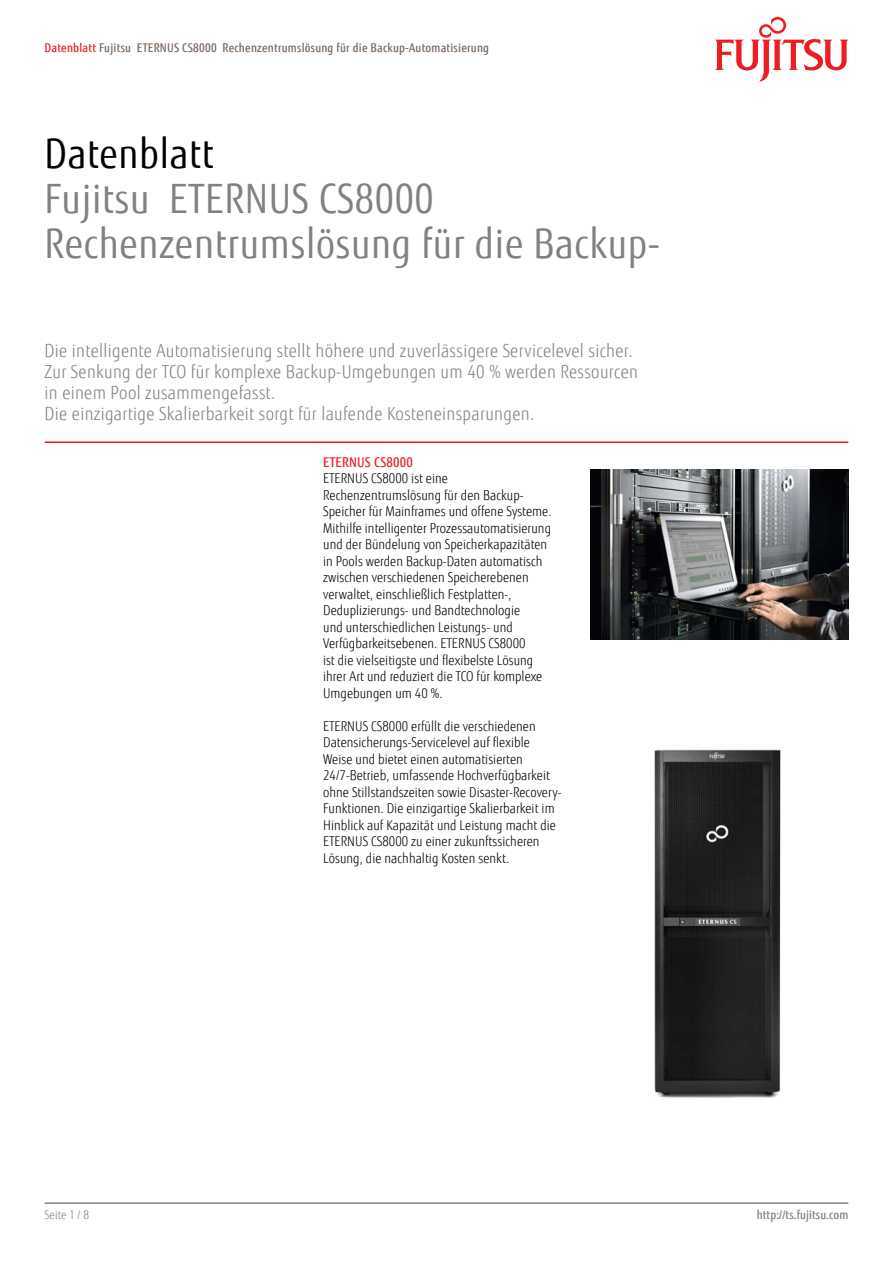
<style>
.page{position:relative;width:893px;height:1263px;background:#fff}
.page>*{position:absolute;margin:0;border:0;box-sizing:border-box;transform-origin:0 0}
.t1{font:40.5px/45px "Fujitsu Sans";letter-spacing:.02em;color:#818280;scale:.9 1}
.t2{font:40.5px "Fujitsu Sans";letter-spacing:.02em;color:#000;scale:.9 1}
.t3{font:300 18px/21px "Fujitsu Sans";letter-spacing:.02em;color:#818280;scale:.9 1}
.t4{font:300 13.5px/16.5px "Fujitsu Sans";letter-spacing:.005em;color:#000;scale:.9 1}
.t5{font:500 13.5px "Fujitsu Sans";letter-spacing:.02em;color:#e82425;scale:.9 1}
.t6{font:500 12px "Fujitsu Sans";letter-spacing:.02em;color:#79695e;scale:.9 1}
.t7{font:500 12px "Fujitsu Sans";letter-spacing:.005em;color:#818280;scale:.9 1}
.t8{font:300 12px "Fujitsu Sans";letter-spacing:.005em;color:#818280;scale:.9 1}
.s1{color:#e92425}
</style>
<div class="page">
<hr style="left:45px;top:1202px;width:803px;height:2px;background:#818280">
<hr style="left:45px;top:441px;width:803px;height:2px;background:#ed1d24">
<img style="left:590px;top:470px;width:258px;height:169px">
<svg style="left:715px;top:17px;width:133px;height:65px"></svg>
<img style="left:654px;top:749px;width:127px;height:349px">
<p class="t6" style="left:45px;top:40px;width:495px"><span class="s1">Datenblatt</span> Fujitsu ETERNUS CS8000 Rechenzentrumslösung für die Backup-Automatisierung</p>
<h1 class="t2" style="left:45px;top:130px;width:189px">Datenblatt</h1>
<h1 class="t1" style="left:45px;top:177px;width:685px">Fujitsu ETERNUS CS8000<br>Rechenzentrumslösung für die Backup-</h1>
<p class="t3" style="left:45px;top:340px;width:661px">Die intelligente Automatisierung stellt höhere und zuverlässigere Servicelevel sicher.<br>Zur Senkung der TCO für komplexe Backup-Umgebungen um 40 % werden Ressourcen in einem Pool zusammengefasst.<br>Die einzigartige Skalierbarkeit sorgt für laufende Kosteneinsparungen.</p>
<p class="t5" style="left:323px;top:454px;width:101px">ETERNUS CS8000</p>
<p class="t4" style="left:323px;top:470px;width:255px">ETERNUS CS8000 ist eine Rechenzentrumslösung für den Backup-Speicher für Mainframes und offene Systeme.<br>Mithilfe intelligenter Prozessautomatisierung und der Bündelung von Speicherkapazitäten in Pools werden Backup-Daten automatisch zwischen verschiedenen Speicherebenen verwaltet, einschließlich Festplatten-, Deduplizierungs- und Bandtechnologie<br>und unterschiedlichen Leistungs- und Verfügbarkeitsebenen. ETERNUS CS8000<br>ist die vielseitigste und flexibelste Lösung ihrer Art und reduziert die TCO für komplexe Umgebungen um 40 %.</p>
<p class="t4" style="left:323px;top:718px;width:266px">ETERNUS CS8000 erfüllt die verschiedenen Datensicherungs-Servicelevel auf flexible Weise und bietet einen automatisierten 24/7-Betrieb, umfassende Hochverfügbarkeit ohne Stillstandszeiten sowie Disaster-Recovery-Funktionen. Die einzigartige Skalierbarkeit im Hinblick auf Kapazität und Leistung macht die ETERNUS CS8000 zu einer zukunftssicheren Lösung, die nachhaltig Kosten senkt.</p>
<p class="t8" style="left:45px;top:1208px;width:51px">Seite 1 / 8</p>
<p class="t7" style="left:757px;top:1208px;width:103px">http://ts.fujitsu.com</p>
</div>
